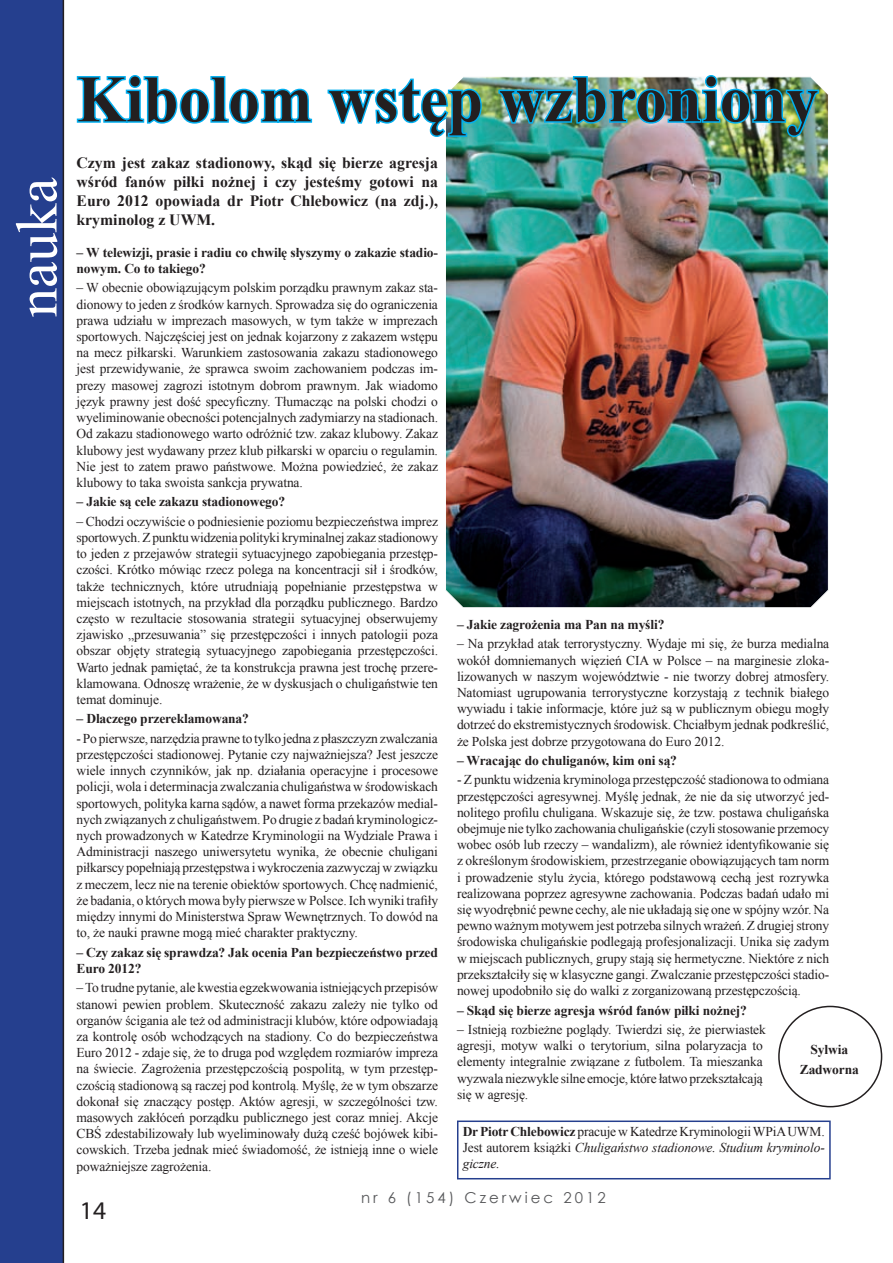
<style>
.page{position:relative;width:893px;height:1263px;background:#fff}
.page>*{position:absolute;margin:0;border:0;box-sizing:border-box;transform-origin:0 0}
.t1{font:700 66px "Times New Roman";letter-spacing:.005em;color:#231f20;scale:.95 1}
.t2{font:58.5px "Times New Roman";color:#fff}
.t3{font:25.5px "Myriad Pro";color:#231f20}
.t4{font:700 15.75px/18.9px "Times New Roman";color:#231f20;text-align:justify}
.t5{font:15px "Century Gothic";letter-spacing:.2em;color:#57585a}
.t6{font:13.5px/16.2px "Times New Roman";letter-spacing:-.01em;color:#231f20;text-align:justify}
.t7{font:700 13.5px/16.2px "Times New Roman";letter-spacing:-.01em;color:#231f20}
.s1{font-weight:700}
.s2{font-style:italic}
</style>
<div class="page">
<div style="left:0;top:0;width:64px;height:1263px;background:#253f8e"></div>
<img style="left:445px;top:77px;width:384px;height:531px">
<svg style="left:76px;top:75px;width:237px;height:49px"></svg>
<svg style="left:327px;top:77px;width:157px;height:62px"></svg>
<img style="left:497px;top:75px;width:323px;height:64px">
<div style="left:457px;top:1120px;width:374px;height:59px;border:2px solid #253f8e"></div>
<div style="left:778px;top:1006px;width:104px;height:101px;border:2px solid #231f20;border-radius:50%"></div>
<h2 class="t2" style="left:-2px;top:317px;width:141px;rotate:-90deg">nauka</h2>
<h1 class="t1" style="left:77px;top:54px;width:782px">Kibolom wstęp wzbroniony</h1>
<p class="t4" style="left:77px;top:153px;width:363px">Czym jest zakaz stadionowy, skąd się bierze agresja wśród fanów piłki nożnej i czy jesteśmy gotowi na Euro 2012 opowiada dr Piotr Chlebowicz (na zdj.), kryminolog z UWM.</p>
<p class="t7" style="left:77px;top:244px;width:363px">– W telewizji, prasie i radiu co chwilę słyszymy o zakazie stadio&shy;nowym. Co to takiego?</p>
<p class="t6" style="left:77px;top:280px;width:363px">– W obecnie obowiązującym polskim porządku prawnym zakaz sta&shy;dionowy to jeden z środków karnych. Sprowadza się do ograniczenia prawa udziału w imprezach masowych, w tym także w imprezach sportowych. Najczęściej jest on jednak kojarzony z zakazem wstępu na mecz piłkarski. Warunkiem zastosowania zakazu stadionowego jest przewidywanie, że sprawca swoim zachowaniem podczas im&shy;prezy masowej zagrozi istotnym dobrom prawnym. Jak wiadomo język prawny jest dość specyficzny. Tłumacząc na polski chodzi o wyeliminowanie obecności potencjalnych zadymiarzy na stadionach.<br>Od zakazu stadionowego warto odróżnić tzw. zakaz klubowy. Zakaz klubowy jest wydawany przez klub piłkarski w oparciu o regulamin.<br>Nie jest to zatem prawo państwowe. Można powiedzieć, że zakaz klubowy to taka swoista sankcja prywatna.</p>
<p class="t7" style="left:77px;top:493px;width:210px">– Jakie są cele zakazu stadionowego?</p>
<p class="t6" style="left:77px;top:513px;width:363px">– Chodzi oczywiście o podniesienie poziomu bezpieczeństwa imprez sportowych. Z punktu widzenia polityki kryminalnej zakaz stadionowy to jeden z przejawów strategii sytuacyjnego zapobiegania przestęp&shy;czości. Krótko mówiąc rzecz polega na koncentracji sił i środków, także technicznych, które utrudniają popełnianie przestępstwa w miejscach istotnych, na przykład dla porządku publicznego. Bardzo często w rezultacie stosowania strategii sytuacyjnej obserwujemy zjawisko „przesuwania” się przestępczości i innych patologii poza obszar objęty strategią sytuacyjnego zapobiegania przestępczości.<br>Warto jednak pamiętać, że ta konstrukcja prawna jest trochę przere&shy;klamowana. Odnoszę wrażenie, że w dyskusjach o chuligaństwie ten temat dominuje.</p>
<p class="t7" style="left:77px;top:710px;width:174px">– Dlaczego przereklamowana?</p>
<p class="t6" style="left:77px;top:730px;width:363px">- Po pierwsze, narzędzia prawne to tylko jedna z płaszczyzn zwalczania przestępczości stadionowej. Pytanie czy najważniejsza? Jest jeszcze wiele innych czynników, jak np. działania operacyjne i procesowe policji, wola i determinacja zwalczania chuligaństwa w środowiskach sportowych, polityka karna sądów, a nawet forma przekazów medial&shy;nych związanych z chuligaństwem. Po drugie z badań kryminologicz&shy;nych prowadzonych w Katedrze Kryminologii na Wydziale Prawa i Administracji naszego uniwersytetu wynika, że obecnie chuligani piłkarscy popełniają przestępstwa i wykroczenia zazwyczaj w związku z meczem, lecz nie na terenie obiektów sportowych. Chcę nadmienić, że badania, o których mowa były pierwsze w Polsce. Ich wyniki trafiły między innymi do Ministerstwa Spraw Wewnętrznych. To dowód na to, że nauki prawne mogą mieć charakter praktyczny.</p>
<p class="t7" style="left:77px;top:944px;width:363px">– Czy zakaz się sprawdza? Jak ocenia Pan bezpieczeństwo przed<br>Euro 2012?</p>
<p class="t6" style="left:77px;top:979px;width:363px">– To trudne pytanie, ale kwestia egzekwowania istniejących przepisów stanowi pewien problem. Skuteczność zakazu zależy nie tylko od organów ścigania ale też od administracji klubów, które odpowiadają za kontrolę osób wchodzących na stadiony. Co do bezpieczeństwa Euro 2012 - zdaje się, że to druga pod względem rozmiarów impreza na świecie. Zagrożenia przestępczością pospolitą, w tym przestęp&shy;czością stadionową są raczej pod kontrolą. Myślę, że w tym obszarze dokonał się znaczący postęp. Aktów agresji, w szczególności tzw. masowych zakłóceń porządku publicznego jest coraz mniej. Akcje CBŚ zdestabilizowały lub wyeliminowały dużą cześć bojówek kibi&shy;cowskich. Trzeba jednak mieć świadomość, że istnieją inne o wiele poważniejsze zagrożenia.</p>
<p class="t7" style="left:457px;top:616px;width:209px">– Jakie zagrożenia ma Pan na myśli?</p>
<p class="t6" style="left:457px;top:635px;width:374px">– Na przykład atak terrorystyczny. Wydaje mi się, że burza medialna wokół domniemanych więzień CIA w Polsce – na marginesie zloka&shy;lizowanych w naszym województwie - nie tworzy dobrej atmosfery.<br>Natomiast ugrupowania terrorystyczne korzystają z technik białego wywiadu i takie informacje, które już są w publicznym obiegu mogły dotrzeć do ekstremistycznych środowisk. Chciałbym jednak podkreślić, że Polska jest dobrze przygotowana do Euro 2012.</p>
<p class="t7" style="left:457px;top:752px;width:222px">– Wracając do chuliganów, kim oni są?</p>
<p class="t6" style="left:457px;top:772px;width:374px">- Z punktu widzenia kryminologa przestępczość stadionowa to odmiana przestępczości agresywnej. Myślę jednak, że nie da się utworzyć jed&shy;nolitego profilu chuligana. Wskazuje się, że tzw. postawa chuligańska obejmuje nie tylko zachowania chuligańskie (czyli stosowanie przemocy wobec osób lub rzeczy – wandalizm), ale również identyfikowanie się z określonym środowiskiem, przestrzeganie obowiązujących tam norm i prowadzenie stylu życia, którego podstawową cechą jest rozrywka realizowana poprzez agresywne zachowania. Podczas badań udało mi się wyodrębnić pewne cechy, ale nie układają się one w spójny wzór. Na pewno ważnym motywem jest potrzeba silnych wrażeń. Z drugiej strony środowiska chuligańskie podlegają profesjonalizacji. Unika się zadym w miejscach publicznych, grupy stają się hermetyczne. Niektóre z nich przekształciły się w klasyczne gangi. Zwalczanie przestępczości stadio&shy;nowej upodobniło się do walki z zorganizowaną przestępczością.</p>
<p class="t7" style="left:457px;top:1001px;width:292px">– Skąd się bierze agresja wśród fanów piłki nożnej?</p>
<p class="t6" style="left:457px;top:1021px;width:310px;text-align:left">– Istnieją rozbieżne poglądy. Twierdzi się, że pierwiastek agresji, motyw walki o terytorium, silna polaryzacja to elementy integralnie związane z futbolem. Ta mieszanka wyzwala niezwykle silne emocje, które łatwo przekształcają się w agresję.</p>
<p class="t7" style="left:800px;top:1039px;width:61px;line-height:19.5px;text-align:center">Sylwia<br>Zadworna</p>
<p class="t6" style="left:463px;top:1123px;width:364px"><span class="s1">Dr Piotr Chlebowicz</span> pracuje w Katedrze Kryminologii WPiA UWM.<br>Jest autorem książki <span class="s2">Chuligaństwo stadionowe. Studium kryminolo&shy;giczne.</span></p>
<h3 class="t3" style="left:80px;top:1195px;width:28px">14</h3>
<p class="t5" style="left:361px;top:1187px;width:246px">nr 6 (154) Czerwiec 2012</p>
</div>
